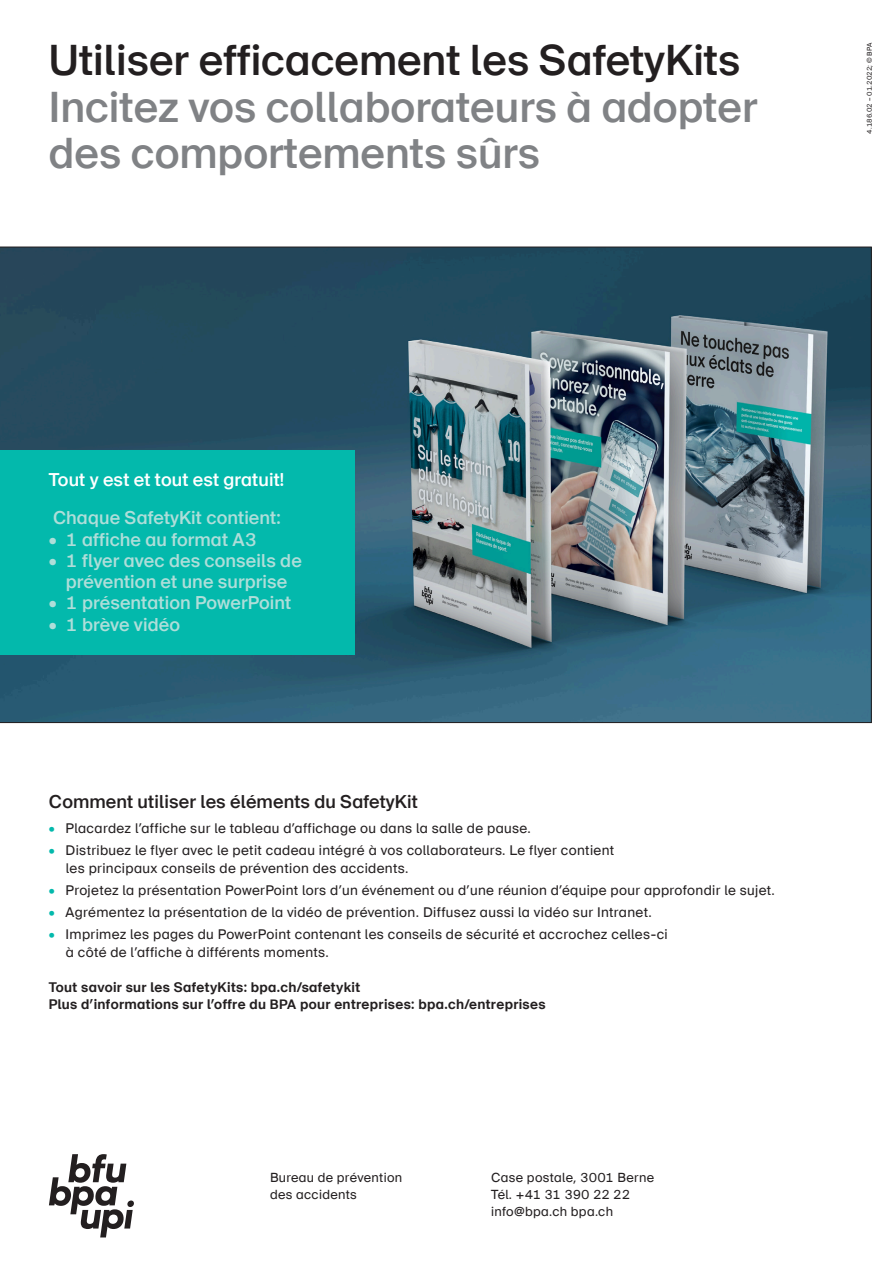
<style>
.page{position:relative;width:893px;height:1263px;background:#fff}
.page>*{position:absolute;margin:0;border:0;box-sizing:border-box;transform-origin:0 0}
.t1{font:500 42px/46.5px "BFU Suisse";color:#808285}
.t2{font:500 42px "BFU Suisse";color:#231f20}
.t3{font:500 18px/21.3px "BFU Suisse";letter-spacing:.005em;color:#afded9;text-align:center}
.t4{font:500 18px "BFU Suisse";letter-spacing:.005em;color:#231f20}
.t5{font:500 18px "BFU Suisse";letter-spacing:.005em;color:#fff}
.t6{font:13.5px/17.7px "BFU Suisse";letter-spacing:.025em;color:#231f20}
.t7{font:700 13.5px/17.9px "BFU Suisse";letter-spacing:.025em;color:#231f20}
.t8{font:12.75px/17px "BFU Suisse";letter-spacing:.025em;color:#231f20}
.t9{font:12.45px "BFU Suisse";letter-spacing:-.01em;color:#231f20}
.t10{font:6.6px "BFU Suisse";color:#231f20}
.s1{font-size:6.75px}
.s2{font-size:17.7px}
.s3{color:#03b9ac}
.s4{font-size:13.2px}
.s5{font-size:12.45px}
.s6{font-size:12.75px}
</style>
<div class="page">
<svg style="left:0;top:247px;width:872px;height:476px"></svg>
<div style="left:0;top:451px;width:354px;height:204px;background:#03b9ac"></div>
<svg style="left:49px;top:1154px;width:85px;height:83px"></svg>
<h1 class="t2" style="left:49px;top:36px;width:693px">Utiliser efficacement les SafetyKits</h1>
<h1 class="t1" style="left:49px;top:84px;width:710px">Incitez vos collaborateurs à adopter des comportements sûrs</h1>
<p class="t10" style="left:866px;top:134px;width:93px;rotate:-90deg">4<span class="s1">.</span>186<span class="s1">.</span>02 <span class="s1">–</span> 01<span class="s1">.</span>2022<span class="s1">; ©</span> BPA</p>
<h2 class="t5" style="left:49px;top:469px;width:237px">Tout y est et tout est gratuit!</h2>
<h2 class="t3" style="left:53px;top:507px;width:229px">Chaque SafetyKit contient:</h2>
<h2 class="t3" style="left:49px;top:529px;width:209px">• <span class="s2">1</span> affiche au format A<span class="s2">3</span></h2>
<h2 class="t3" style="left:49px;top:550px;width:254px">• <span class="s2">1</span> flyer avec des conseils de prévention et une surprise</h2>
<h2 class="t3" style="left:49px;top:592px;width:244px">• <span class="s2">1</span> présentation PowerPoint</h2>
<h2 class="t3" style="left:49px;top:614px;width:133px">• <span class="s2">1</span> brève vidéo</h2>
<h2 class="t4" style="left:49px;top:791px;width:370px">Comment utiliser les éléments du SafetyKit</h2>
<p class="t6" style="left:49px;top:820px;width:483px"><span class="s3">•</span> Placardez l’affiche sur le tableau d’affichage ou dans la salle de pause.</p>
<p class="t6" style="left:66px;top:842px;width:550px;text-indent:-17px"><span class="s3">•</span> Distribuez le flyer avec le petit cadeau intégré à vos collaborateurs. Le flyer contient les principaux conseils de prévention des accidents.</p>
<p class="t6" style="left:49px;top:881px;width:728px"><span class="s3">•</span> Projetez la présentation PowerPoint lors d’un événement ou d’une réunion d’équipe pour approfondir le sujet.</p>
<p class="t6" style="left:49px;top:903px;width:604px"><span class="s3">•</span> Agrémentez la présentation de la vidéo de prévention. Diffusez aussi la vidéo sur Intranet.</p>
<p class="t6" style="left:66px;top:925px;width:603px;text-indent:-17px"><span class="s3">•</span> Imprimez les pages du PowerPoint contenant les conseils de sécurité et accrochez celles-ci à côté de l’affiche à différents moments.</p>
<p class="t7" style="left:49px;top:978px;width:498px">Tout savoir sur les SafetyKits: bpa.ch/safetykit<br>Plus d’informations sur l’offre du <span class="s4">BPA</span> pour entreprises: bpa.ch/entreprises</p>
<p class="t8" style="left:270px;top:1169px;width:134px">Bureau de prévention des accidents</p>
<p class="t8" style="left:491px;top:1169px;width:164px">Case postale, <span class="s5">3001</span> Berne</p>
<p class="t9" style="left:491px;top:1188px;width:141px"><span class="s6">Tél. +</span>41 31 390 22 22</p>
<p class="t8" style="left:491px;top:1203px;width:123px">info@bpa.ch bpa.ch</p>
</div>
